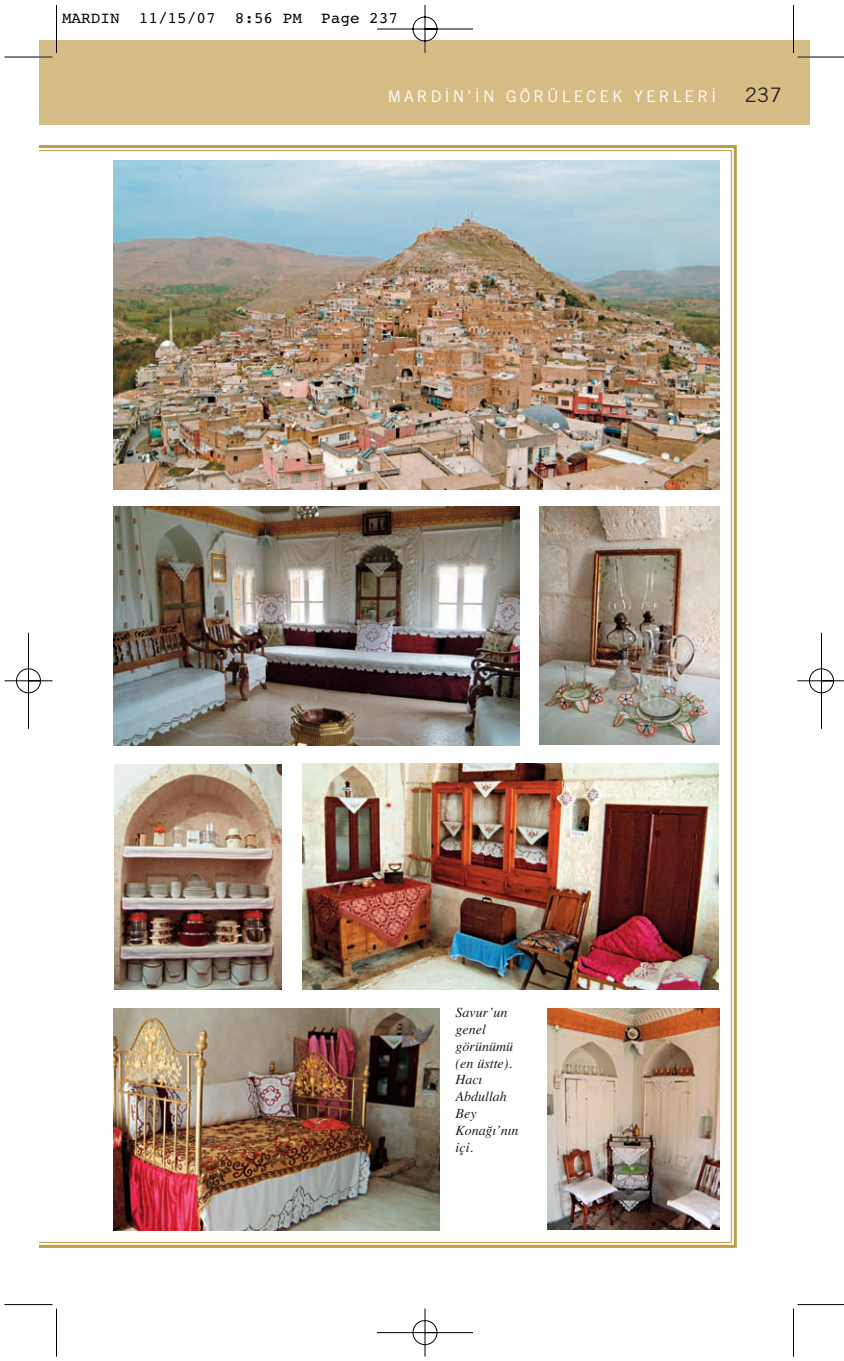
<style>
.page{position:relative;width:844px;height:1361px;background:#fff}
.page>*{position:absolute;margin:0;border:0;box-sizing:border-box;transform-origin:0 0}
.t1{font:20px "Trade Gothic";color:#231f20}
.t2{font:16px "Courier TU";color:#000}
.t3{font:16px "Trade Gothic";letter-spacing:.19em;color:#fff}
.t4{font:italic 14px/16.8px "Times TU";color:#231f20}
</style>
<div class="page">
<img style="left:4px;top:5px;width:840px;height:1352px">
<p class="t2" style="left:62px;top:12px;width:338px">MARDIN 11/15/07 8:56 PM Page 237</p>
<p class="t3" style="left:388px;top:90px;width:330px">MARD‹N’‹N GÖRÜLECEK YERLER‹</p>
<h1 class="t1" style="left:745px;top:87px;width:39px">237</h1>
<p class="t4" style="left:456px;top:1005px;width:64px">Savur’un genel görünümü (en üstte).<br>Hacı<br>Abdullah<br>Bey<br>Konağı’nın içi.</p>
</div>
